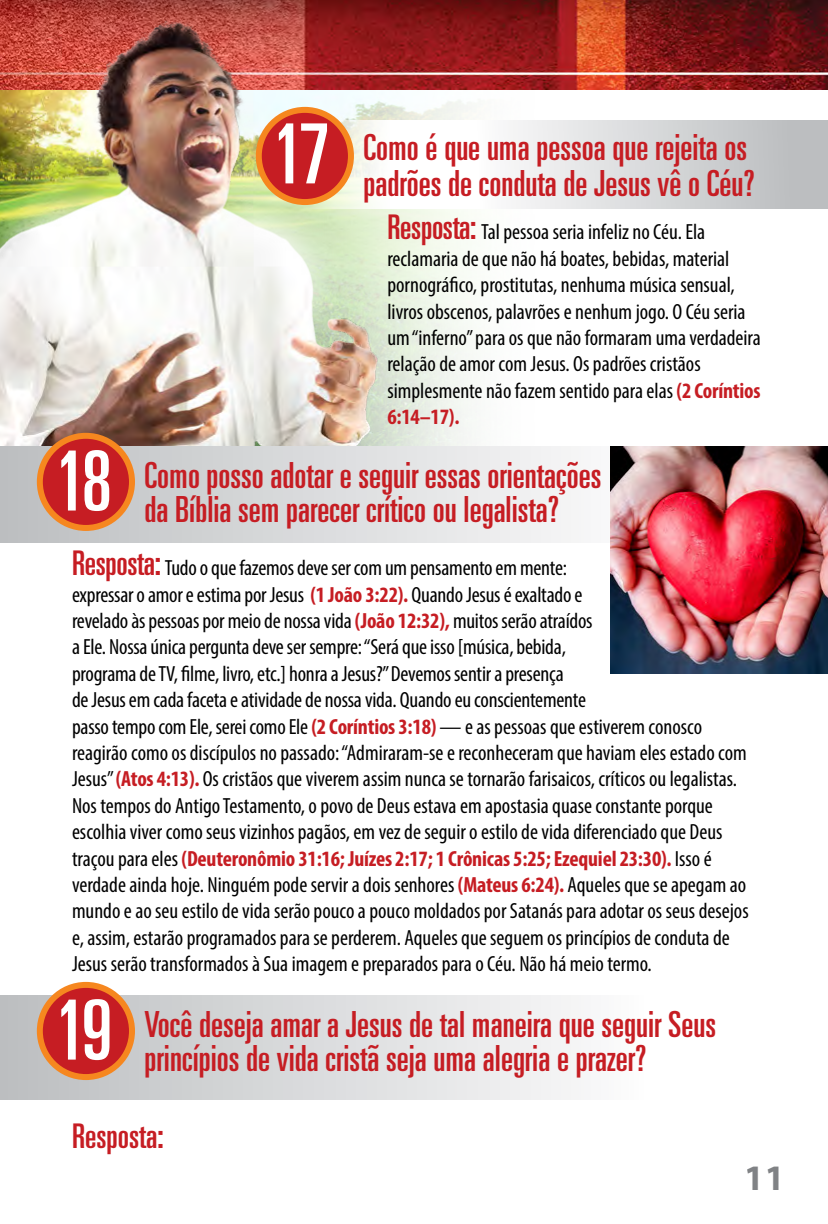
<style>
.page{position:relative;width:828px;height:1224px;background:#fff}
.page>*{position:absolute;margin:0;border:0;box-sizing:border-box;transform-origin:0 0}
.t1{font:ultra-condensed 83px "Univers";color:#fff}
.t2{font:ultra-condensed 36px/34px "Univers";color:#c61d23}
.t3{font:700 36px "Myriad Pro";color:#808285}
.t4{font:ultra-condensed 34px "Univers";color:#c61d23}
.t5{font:condensed 22px/26.4px "Myriad Pro";color:#000}
.s1{font-family:"Univers";font-stretch:ultra-condensed;font-size:34px;color:#c61d23}
.s2{font-weight:700;color:#c61d23}
</style>
<div class="page">
<img style="left:0;top:0;width:828px;height:90px">
<img style="left:0;top:11px;width:414px;height:435px">
<svg style="left:248px;top:120px;width:580px;height:88px"></svg>
<div style="left:0;top:446px;width:644px;height:96px;background:linear-gradient(to right,#bebbb9,#fafcff)"></div>
<div style="left:0;top:995px;width:644px;height:105px;background:linear-gradient(to right,#bdbcba,#fbfcfe)"></div>
<div style="left:259px;top:110px;width:92px;height:92px;background:#c61d23;border-radius:50%"></div>
<div style="left:256px;top:107px;width:98px;height:98px;border:6px solid #f6871f;border-radius:50%"></div>
<div style="left:40px;top:436px;width:92px;height:92px;background:#c61d23;border-radius:50%"></div>
<div style="left:37px;top:433px;width:98px;height:98px;border:6px solid #f6871f;border-radius:50%"></div>
<div style="left:40px;top:985px;width:92px;height:92px;background:#c61d23;border-radius:50%"></div>
<div style="left:37px;top:982px;width:98px;height:98px;border:6px solid #f6871f;border-radius:50%"></div>
<img style="left:610px;top:446px;width:218px;height:228px">
<h1 class="t1" style="left:55px;top:434px;width:59px">18</h1>
<h1 class="t1" style="left:272px;top:107px;width:59px">17</h1>
<h2 class="t2" style="left:364px;top:129px;width:393px;line-height:36px">Como é que uma pessoa que rejeita os padrões de conduta de Jesus vê o Céu?</h2>
<p class="t5" style="left:387px;top:219px;width:375px"><span class="s1">Resposta:</span> Tal pessoa seria infeliz no Céu. Ela reclamaria de que não há boates, bebidas, material pornográfico, prostitutas, nenhuma música sensual, livros obscenos, palavrões e nenhum jogo. O Céu seria um “inferno” para os que não formaram uma verdadeira relação de amor com Jesus. Os padrões cristãos simplesmente não fazem sentido para elas <span class="s2">(2 Coríntios 6:14–17).</span></p>
<h2 class="t2" style="left:145px;top:458px;width:458px">Como posso adotar e seguir essas orientações da Bíblia sem parecer crítico ou legalista?</h2>
<p class="t5" style="left:72px;top:555px;width:678px"><span class="s1">Resposta:</span> Tudo o que fazemos deve ser com um pensamento em mente:<br>expressar o amor e estima por Jesus <span class="s2">(1 João 3:22).</span> Quando Jesus é exaltado e<br>revelado às pessoas por meio de nossa vida <span class="s2">(João 12:32),</span> muitos serão atraídos<br>a Ele. Nossa única pergunta deve ser sempre: “Será que isso [música, bebida,<br>programa de TV, filme, livro, etc.] honra a Jesus?” Devemos sentir a presença<br>de Jesus em cada faceta e atividade de nossa vida. Quando eu conscientemente<br>passo tempo com Ele, serei como Ele <span class="s2">(2 Coríntios 3:18)</span> — e as pessoas que estiverem conosco reagirão como os discípulos no passado: “Admiraram-se e reconheceram que haviam eles estado com Jesus” <span class="s2">(Atos 4:13).</span> Os cristãos que viverem assim nunca se tornarão farisaicos, críticos ou legalistas.<br>Nos tempos do Antigo Testamento, o povo de Deus estava em apostasia quase constante porque escolhia viver como seus vizinhos pagãos, em vez de seguir o estilo de vida diferenciado que Deus traçou para eles <span class="s2">(Deuteronômio 31:16; Juízes 2:17; 1 Crônicas 5:25; Ezequiel 23:30).</span> Isso é verdade ainda hoje. Ninguém pode servir a dois senhores <span class="s2">(Mateus 6:24).</span> Aqueles que se apegam ao mundo e ao seu estilo de vida serão pouco a pouco moldados por Satanás para adotar os seus desejos e, assim, estarão programados para se perderem. Aqueles que seguem os princípios de conduta de Jesus serão transformados à Sua imagem e preparados para o Céu. Não há meio termo.</p>
<h1 class="t1" style="left:55px;top:983px;width:59px">19</h1>
<h2 class="t2" style="left:145px;top:1007px;width:573px">Você deseja amar a Jesus de tal maneira que seguir Seus princípios de vida cristã seja uma alegria e prazer?</h2>
<h3 class="t4" style="left:72px;top:1116px;width:93px">Resposta:</h3>
<h2 class="t3" style="left:745px;top:1155px;width:41px">11</h2>
</div>
